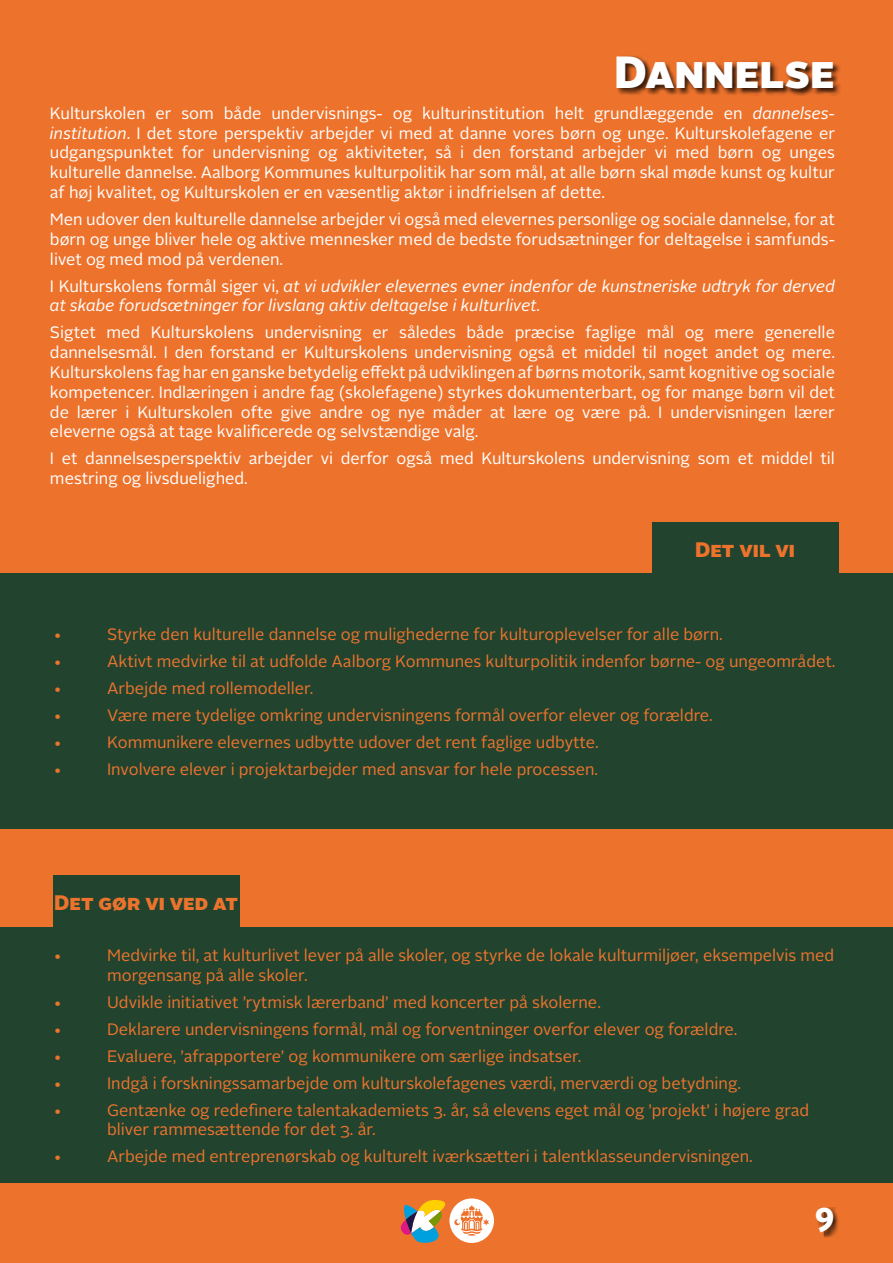
<style>
.page{position:relative;width:893px;height:1263px;background:#ed732d}
.page>*{position:absolute;margin:0;border:0;box-sizing:border-box;transform-origin:0 0}
.t1{font:900 45px "Alright Sans";color:#fff}
.t2{font:700 36px "Seravek Basic";color:#fff}
.t3{font:900 21px "Alright Sans";color:#ed732d}
.t4{font:16.5px/19.8px "Alright Sans";color:#fff;text-align:justify}
.t5{font:16.5px/19.8px "Alright Sans";color:#ed732d}
.t6{font:italic 16.5px/19.8px "Alright Sans";color:#fff}
.s1{font-style:italic}
.s2{font-style:normal}
</style>
<div class="page">
<div style="left:0;top:928px;width:893px;height:255px;background:#22442f"></div>
<div style="left:53px;top:875px;width:186px;height:54px;background:#22442f"></div>
<div style="left:0;top:573px;width:893px;height:255px;background:#22442f"></div>
<div style="left:652px;top:522px;width:186px;height:53px;background:#22442f"></div>
<div style="left:617px;top:56px;width:223px;height:40px;background:#000;opacity:.75"></div>
<div style="left:816px;top:1207px;width:23px;height:31px;background:#000;opacity:.75"></div>
<svg style="left:400px;top:1198px;width:94px;height:45px"></svg>
<h1 class="t1" style="left:614px;top:40px;width:222px">Dannelse</h1>
<p class="t4" style="left:50px;top:103px;width:787px">Kulturskolen er som både undervisnings- og kulturinstitution helt grundlæggende en <span class="s1">dannelses&shy;institution</span>. I det store perspektiv arbejder vi med at danne vores børn og unge. Kulturskolefagene er udgangspunktet for undervisning og aktiviteter, så i den forstand arbejder vi med børn og unges kulturelle dannelse. Aalborg Kommunes kulturpolitik har som mål, at alle børn skal møde kunst og kultur af høj kvalitet, og Kulturskolen er en væsentlig aktør i indfrielsen af dette.</p>
<p class="t4" style="left:50px;top:210px;width:787px">Men udover den kulturelle dannelse arbejder vi også med elevernes personlige og sociale dannelse, for at børn og unge bliver hele og aktive mennesker med de bedste forudsætninger for deltagelse i samfunds&shy;livet og med mod på verdenen.</p>
<p class="t6" style="left:50px;top:276px;width:786px"><span class="s2">I Kulturskolens formål siger vi,</span> at vi udvikler elevernes evner indenfor de kunstneriske udtryk for derved at skabe forudsætninger for livslang aktiv deltagelse i kulturlivet.</p>
<p class="t4" style="left:50px;top:323px;width:787px">Sigtet med Kulturskolens undervisning er således både præcise faglige mål og mere generelle dannelsesmål. I den forstand er Kulturskolens undervisning også et middel til noget andet og mere.<br>Kulturskolens fag har en ganske betydelig effekt på udviklingen af børns motorik, samt kognitive og sociale kompetencer. Indlæringen i andre fag (skolefagene) styrkes dokumenterbart, og for mange børn vil det de lærer i Kulturskolen ofte give andre og nye måder at lære og være på. I undervisningen lærer eleverne også at tage kvalificerede og selvstændige valg.</p>
<p class="t4" style="left:50px;top:449px;width:786px">I et dannelsesperspektiv arbejder vi derfor også med Kulturskolens undervisning som et middel til mestring og livsduelighed.</p>
<p class="t3" style="left:695px;top:534px;width:101px">Det vil vi</p>
<p class="t5" style="left:53px;top:624px;width:11px">•</p>
<p class="t5" style="left:107px;top:624px;width:617px">Styrke den kulturelle dannelse og mulighederne for kulturoplevelser for alle børn.</p>
<p class="t5" style="left:53px;top:651px;width:11px">•</p>
<p class="t5" style="left:107px;top:651px;width:730px">Aktivt medvirke til at udfolde Aalborg Kommunes kulturpolitik indenfor børne- og ungeområdet.</p>
<p class="t5" style="left:53px;top:678px;width:11px">•</p>
<p class="t5" style="left:107px;top:678px;width:208px">Arbejde med rollemodeller.</p>
<p class="t5" style="left:53px;top:705px;width:11px">•</p>
<p class="t5" style="left:107px;top:705px;width:607px">Være mere tydelige omkring undervisningens formål overfor elever og forældre.</p>
<p class="t5" style="left:53px;top:732px;width:11px">•</p>
<p class="t5" style="left:107px;top:732px;width:493px">Kommunikere elevernes udbytte udover det rent faglige udbytte.</p>
<p class="t5" style="left:53px;top:759px;width:11px">•</p>
<p class="t5" style="left:107px;top:759px;width:492px">Involvere elever i projektarbejder med ansvar for hele processen.</p>
<p class="t3" style="left:54px;top:887px;width:185px">Det gør vi ved at</p>
<p class="t5" style="left:53px;top:945px;width:11px">•</p>
<p class="t5" style="left:107px;top:945px;width:728px">Medvirke til, at kulturlivet lever på alle skoler, og styrke de lokale kulturmiljøer, eksempelvis med morgensang på alle skoler.</p>
<p class="t5" style="left:53px;top:992px;width:11px">•</p>
<p class="t5" style="left:107px;top:992px;width:495px">Udvikle initiativet ’rytmisk lærerband’ med koncerter på skolerne.</p>
<p class="t5" style="left:53px;top:1019px;width:11px">•</p>
<p class="t5" style="left:107px;top:1019px;width:632px">Deklarere undervisningens formål, mål og forventninger overfor elever og forældre.</p>
<p class="t5" style="left:53px;top:1046px;width:11px">•</p>
<p class="t5" style="left:107px;top:1046px;width:476px">Evaluere, ’afrapportere’ og kommunikere om særlige indsatser.</p>
<p class="t5" style="left:53px;top:1073px;width:11px">•</p>
<p class="t5" style="left:107px;top:1073px;width:635px">Indgå i forskningssamarbejde om kulturskolefagenes værdi, merværdi og betydning.</p>
<p class="t5" style="left:53px;top:1100px;width:11px">•</p>
<p class="t5" style="left:107px;top:1100px;width:704px">Gentænke og redefinere talentakademiets 3. år, så elevens eget mål og ’projekt’ i højere grad bliver rammesættende for det 3. år.</p>
<p class="t5" style="left:53px;top:1147px;width:11px">•</p>
<p class="t5" style="left:107px;top:1147px;width:647px">Arbejde med entreprenørskab og kulturelt iværksætteri i talentklasseundervisningen.</p>
<h2 class="t2" style="left:815px;top:1198px;width:21px">9</h2>
</div>
